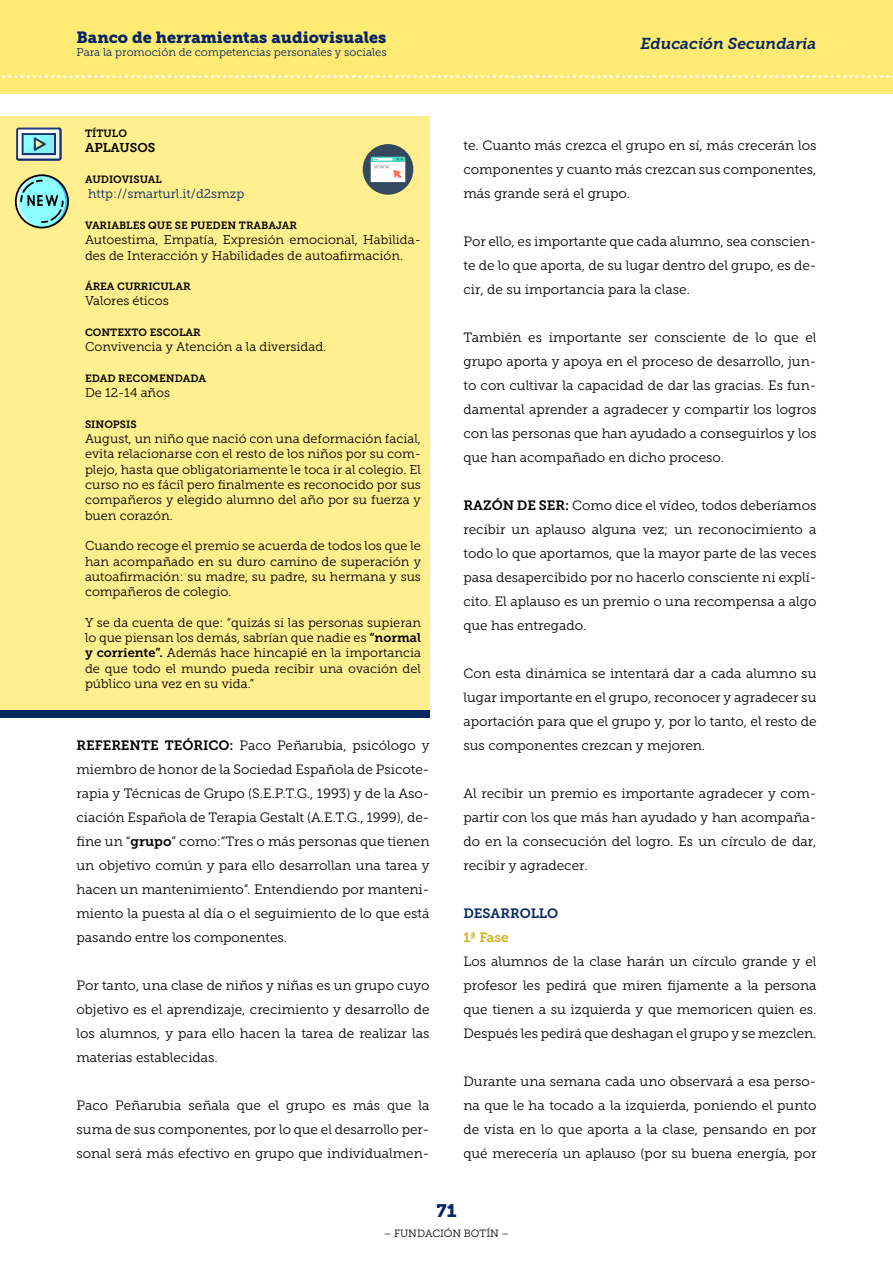
<style>
.page{position:relative;width:893px;height:1263px;background:#fff}
.page>*{position:absolute;margin:0;border:0;box-sizing:border-box;transform-origin:0 0}
.t1{font:18px "Museo Slab 900";color:#052661}
.t2{font:16.2px "Museo Slab 900";color:#052661}
.t3{font:italic 15.75px "Museo Slab 700";color:#052661}
.t4{font:13.5px/24px "Museo Slab 300";color:#000;text-align:justify}
.t5{font:13.5px "Museo Slab 700";color:#052661}
.t6{font:13.5px "Museo Slab 700";color:#d3b019}
.Cuerpo{font:12.75px/15.3px "Museo Slab 300";color:#000;text-align:justify}
.t7{font:12.75px "Museo Slab 300";color:#052661}
.t8{font:12.75px "Museo Slab 700";color:#000}
.t9{font:11.25px "Museo Slab 300";color:#052661}
.t10{font:10.5px "Museo Slab 700";color:#000}
.t11{font:10.5px "Museo Slab 300";color:#000}
.s1{font-family:"Museo Slab 700"}
</style>
<div class="page">
<div style="left:0;top:0;width:893px;height:94px;background:#ffeb73"></div>
<svg style="left:2px;top:75px;width:891px;height:3px"></svg>
<div style="left:0;top:116px;width:429px;height:594px;background:#ffef8f"></div>
<div style="left:0;top:710px;width:429px;height:7px;background:#052661"></div>
<div style="left:363px;top:144px;width:50px;height:51px;background:#334a5e;border-radius:50%"></div>
<svg style="left:371px;top:157px;width:34px;height:25px"></svg>
<svg style="left:16px;top:128px;width:45px;height:33px"></svg>
<svg style="left:15px;top:174px;width:54px;height:54px"></svg>
<p class="t2" style="left:77px;top:28px;width:311px">Banco de herramientas audiovisuales</p>
<p class="t9" style="left:77px;top:46px;width:312px">Para la promoción de competencias personales y sociales</p>
<p class="t10" style="left:85px;top:128px;width:43px">TÍTULO</p>
<p class="t8" style="left:85px;top:141px;width:72px">APLAUSOS</p>
<p class="t10" style="left:85px;top:173px;width:78px">AUDIOVISUAL</p>
<p class="t7" style="left:88px;top:187px;width:158px">http://smarturl.it/d2smzp</p>
<p class="t10" style="left:85px;top:219px;width:213px">VARIABLES QUE SE PUEDEN TRABAJAR</p>
<p class="Cuerpo" style="left:85px;top:232px;width:337px">Autoestima, Empatía, Expresión emocional, Habilida&shy;des de Interacción y Habilidades de autoafirmación.</p>
<p class="t10" style="left:85px;top:281px;width:107px">ÁREA CURRICULAR</p>
<p class="Cuerpo" style="left:85px;top:293px;width:85px">Valores éticos</p>
<p class="t10" style="left:85px;top:326px;width:117px">CONTEXTO ESCOLAR</p>
<p class="Cuerpo" style="left:85px;top:339px;width:243px">Convivencia y Atención a la diversidad.</p>
<p class="t10" style="left:85px;top:372px;width:123px">EDAD RECOMENDADA</p>
<p class="Cuerpo" style="left:85px;top:385px;width:87px">De 12-14 años</p>
<p class="t10" style="left:85px;top:418px;width:53px">SINOPSIS</p>
<p class="Cuerpo" style="left:85px;top:431px;width:337px">August, un niño que nació con una deformación facial, evita relacionarse con el resto de los niños por su com&shy;plejo, hasta que obligatoriamente le toca ir al colegio. El curso no es fácil pero finalmente es reconocido por sus compañeros y elegido alumno del año por su fuerza y buen corazón.</p>
<p class="Cuerpo" style="left:85px;top:538px;width:337px">Cuando recoge el premio se acuerda de todos los que le han acompañado en su duro camino de superación y autoafirmación: su madre, su padre, su hermana y sus compañeros de colegio.</p>
<p class="Cuerpo" style="left:85px;top:615px;width:337px">Y se da cuenta de que: “quizás si las personas supieran lo que piensan los demás, sabrían que nadie es <span class="s1">“normal y corriente”.</span> Además hace hincapié en la importancia de que todo el mundo pueda recibir una ovación del público una vez en su vida.”</p>
<p class="t4" style="left:77px;top:733px;width:354px"><span class="s1">REFERENTE TEÓRICO:</span> Paco Peñarubia, psicólogo y miembro de honor de la Sociedad Española de Psicote&shy;rapia y Técnicas de Grupo (S.E.P.T.G., 1993) y de la Aso&shy;ciación Española de Terapia Gestalt (A.E.T.G., 1999), de&shy;fine un “<span class="s1">grupo</span>” como:“Tres o más personas que tienen un objetivo común y para ello desarrollan una tarea y hacen un mantenimiento”. Entendiendo por manteni&shy;miento la puesta al día o el seguimiento de lo que está pasando entre los componentes.</p>
<p class="t4" style="left:77px;top:973px;width:354px">Por tanto, una clase de niños y niñas es un grupo cuyo objetivo es el aprendizaje, crecimiento y desarrollo de los alumnos, y para ello hacen la tarea de realizar las materias establecidas.</p>
<p class="t4" style="left:77px;top:1093px;width:354px">Paco Peñarubia señala que el grupo es más que la suma de sus componentes, por lo que el desarrollo per&shy;sonal será más efectivo en grupo que individualmen-</p>
<p class="t3" style="left:640px;top:34px;width:177px">Educación Secundaria</p>
<p class="t4" style="left:463px;top:133px;width:354px">te. Cuanto más crezca el grupo en sí, más crecerán los componentes y cuanto más crezcan sus componentes, más grande será el grupo.</p>
<p class="t4" style="left:463px;top:229px;width:354px">Por ello, es importante que cada alumno, sea conscien&shy;te de lo que aporta, de su lugar dentro del grupo, es de&shy;cir, de su importancia para la clase.</p>
<p class="t4" style="left:463px;top:325px;width:354px">También es importante ser consciente de lo que el grupo aporta y apoya en el proceso de desarrollo, jun&shy;to con cultivar la capacidad de dar las gracias. Es fun&shy;damental aprender a agradecer y compartir los logros con las personas que han ayudado a conseguirlos y los que han acompañado en dicho proceso.</p>
<p class="t4" style="left:463px;top:493px;width:354px"><span class="s1">RAZÓN DE SER:</span> Como dice el vídeo, todos deberíamos recibir un aplauso alguna vez; un reconocimiento a todo lo que aportamos, que la mayor parte de las veces pasa desapercibido por no hacerlo consciente ni explí&shy;cito. El aplauso es un premio o una recompensa a algo que has entregado.</p>
<p class="t4" style="left:463px;top:661px;width:354px">Con esta dinámica se intentará dar a cada alumno su lugar importante en el grupo, reconocer y agradecer su aportación para que el grupo y, por lo tanto, el resto de sus componentes crezcan y mejoren.</p>
<p class="t4" style="left:463px;top:781px;width:354px">Al recibir un premio es importante agradecer y com&shy;partir con los que más han ayudado y han acompaña&shy;do en la consecución del logro. Es un círculo de dar, recibir y agradecer.</p>
<p class="t5" style="left:463px;top:906px;width:96px">DESARROLLO</p>
<p class="t6" style="left:463px;top:930px;width:47px">1ª Fase</p>
<p class="t4" style="left:463px;top:949px;width:354px">Los alumnos de la clase harán un círculo grande y el profesor les pedirá que miren fijamente a la persona que tienen a su izquierda y que memoricen quien es.<br>Después les pedirá que deshagan el grupo y se mezclen.</p>
<p class="t4" style="left:463px;top:1069px;width:354px">Durante una semana cada uno observará a esa perso&shy;na que le ha tocado a la izquierda, poniendo el punto de vista en lo que aporta a la clase, pensando en por qué merecería un aplauso (por su buena energía, por</p>
<h1 class="t1" style="left:436px;top:1201px;width:21px">71</h1>
<p class="t11" style="left:384px;top:1227px;width:127px">– FUNDACIÓN BOTÍN –</p>
</div>
